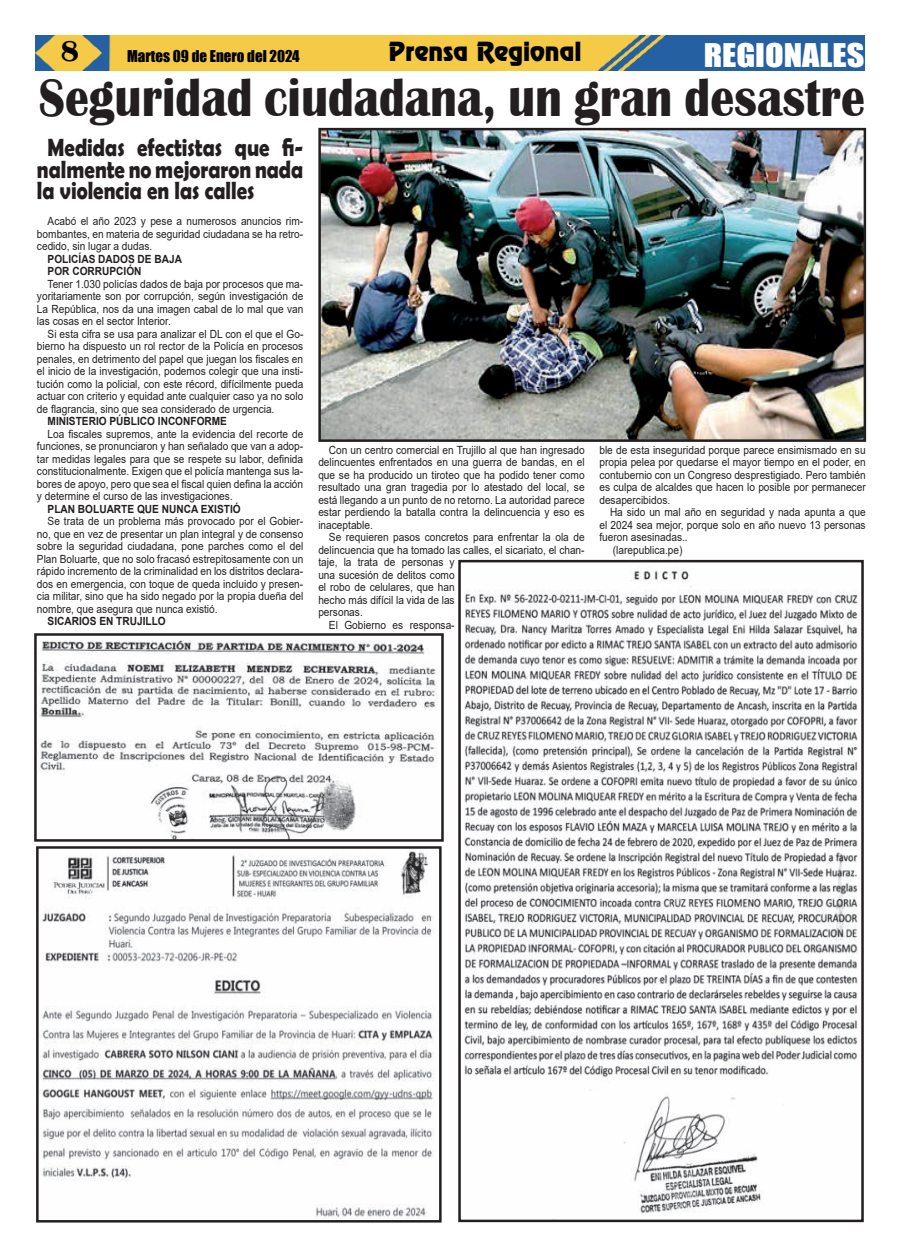
<style>
.page{position:relative;width:900px;height:1258px;background:#fff}
.page>*{position:absolute;margin:0;border:0;box-sizing:border-box;transform-origin:0 0}
.t1{font:700 55.12px "Britannic";color:#231f20;scale:.87 1}
.t2{font:30px "Impact";color:#fff;scale:1.14 1}
.t3{font:700 30px "Britannic";color:#000}
.t4{font:700 25px/21.2px "Berlin Sans FB Demi";color:#231f20;text-align:justify;scale:.83 1}
.t5{font:23.75px "Renfrew Normal";color:#000}
.t6{font:15px "Impact";color:#000}
.t7{font:11.25px/12.5px "Arial";color:#231f20;text-align:justify;scale:.9 1}
.t8{font:700 11.25px/12.5px "Arial";color:#231f20;scale:.9 1}
</style>
<div class="page">
<img style="left:35px;top:35px;width:830px;height:36px">
<img style="left:322px;top:132px;width:540px;height:306px">
<div style="left:318px;top:128px;width:548px;height:314px;border:3px solid #231f20"></div>
<img style="left:42px;top:850px;width:392px;height:368px">
<div style="left:36px;top:846px;width:406px;height:376px;border:3px solid #231f20"></div>
<img style="left:464px;top:567px;width:394px;height:647px">
<div style="left:458px;top:560px;width:406px;height:662px;border:3px solid #231f20"></div>
<img style="left:38px;top:640px;width:400px;height:198px">
<div style="left:34px;top:633px;width:410px;height:209px;border:3px solid #231f20"></div>
<h2 class="t3" style="left:61px;top:36px;width:20px">8</h2>
<h3 class="t6" style="left:127px;top:48px;width:174px">Martes 09 de Enero del 2024</h3>
<h3 class="t5" style="left:389px;top:41px;width:194px">Prensa Regional</h3>
<h2 class="t2" style="left:704px;top:39px;width:143px">REGIONALES</h2>
<h1 class="t1" style="left:39px;top:69px;width:951px">Seguridad ciudadana, un gran desastre</h1>
<h3 class="t4" style="left:37px;top:137px;width:322px;text-indent:11px">Medidas efectistas que fi&shy;nalmente no mejoraron nada la violencia en las calles</h3>
<p class="t7" style="left:37px;top:216px;width:297px;text-indent:11px">Acabó el año 2023 y pese a numerosos anuncios rim&shy;bombantes, en materia de seguridad ciudadana se ha retro&shy;cedido, sin lugar a dudas.</p>
<p class="t8" style="left:48px;top:253px;width:151px">POLICÍAS DADOS DE BAJA<br>POR CORRUPCIÓN</p>
<p class="t7" style="left:37px;top:278px;width:297px;text-indent:11px">Tener 1.030 policías dados de baja por procesos que ma&shy;yoritariamente son por corrupción, según investigación de La República, nos da una imagen cabal de lo mal que van las cosas en el sector Interior.</p>
<p class="t7" style="left:37px;top:328px;width:297px;text-indent:11px">Si esta cifra se usa para analizar el DL con el que el Go&shy;bierno ha dispuesto un rol rector de la Policía en procesos penales, en detrimento del papel que juegan los fiscales en el inicio de la investigación, podemos colegir que una insti&shy;tución como la policial, con este récord, difícilmente pueda actuar con criterio y equidad ante cualquier caso ya no solo de flagrancia, sino que sea considerado de urgencia.</p>
<p class="t8" style="left:48px;top:416px;width:201px">MINISTERIO PÚBLICO INCONFORME</p>
<p class="t7" style="left:37px;top:427px;width:297px;text-indent:11px">Loa fiscales supremos, ante la evidencia del recorte de funciones, se pronunciaron y han señalado que van a adop&shy;tar medidas legales para que se respete su labor, definida constitucionalmente. Exigen que el policía mantenga sus la&shy;bores de apoyo, pero que sea el fiscal quien defina la acción y determine el curso de las investigaciones.</p>
<p class="t8" style="left:48px;top:503px;width:216px">PLAN BOLUARTE QUE NUNCA EXISTIÓ</p>
<p class="t7" style="left:37px;top:516px;width:297px;text-indent:11px">Se trata de un problema más provocado por el Gobier&shy;no, que en vez de presentar un plan integral y de consenso sobre la seguridad ciudadana, pone parches como el del Plan Boluarte, que no solo fracasó estrepitosamente con un rápido incremento de la criminalidad en los distritos declara&shy;dos en emergencia, con toque de queda incluido y presen&shy;cia militar, sino que ha sido negado por la propia dueña del nombre, que asegura que nunca existió.</p>
<p class="t8" style="left:48px;top:616px;width:133px">SICARIOS EN TRUJILLO</p>
<p class="t7" style="left:318px;top:444px;width:297px;text-indent:11px">Con un centro comercial en Trujillo al que han ingresado delincuentes enfrentados en una guerra de bandas, en el que se ha producido un tiroteo que ha podido tener como resultado una gran tragedia por lo atestado del local, se está llegando a un punto de no retorno. La autoridad parece estar perdiendo la batalla contra la delincuencia y eso es inaceptable.</p>
<p class="t7" style="left:329px;top:532px;width:286px">Se requieren pasos concretos para enfrentar la ola de</p>
<p class="t7" style="left:318px;top:544px;width:297px">delincuencia que ha tomado las calles, el sicariato, el chan-</p>
<p class="t7" style="left:318px;top:557px;width:153px">taje, la trata de personas y</p>
<p class="t7" style="left:318px;top:569px;width:153px">una sucesión de delitos como</p>
<p class="t7" style="left:318px;top:582px;width:153px">el robo de celulares, que han</p>
<p class="t7" style="left:318px;top:594px;width:153px">hecho más difícil la vida de las</p>
<p class="t7" style="left:318px;top:607px;width:51px">personas.</p>
<p class="t7" style="left:329px;top:619px;width:141px">El Gobierno es responsa-</p>
<p class="t7" style="left:599px;top:444px;width:297px">ble de esta inseguridad porque parece ensimismado en su propia pelea por quedarse el mayor tiempo en el poder, en contubernio con un Congreso desprestigiado. Pero también es culpa de alcaldes que hacen lo posible por permanecer desapercibidos.</p>
<p class="t7" style="left:610px;top:507px;width:286px">Ha sido un mal año en seguridad y nada apunta a que</p>
<p class="t7" style="left:599px;top:519px;width:297px">el 2024 sea mejor, porque solo en año nuevo 13 personas</p>
<p class="t7" style="left:599px;top:532px;width:100px">fueron asesinadas..</p>
<p class="t7" style="left:613px;top:544px;width:79px">(larepublica.pe)</p>
</div>
